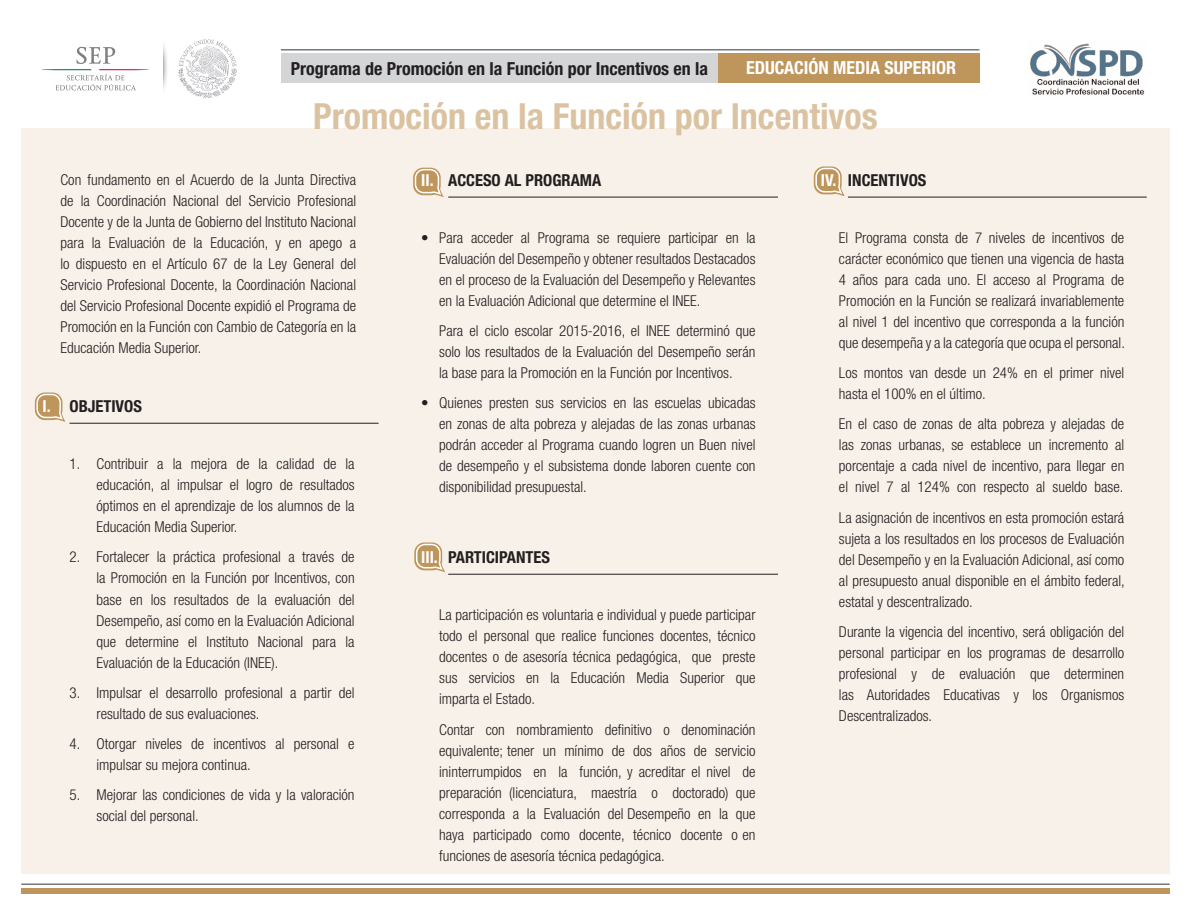
<style>
.page{position:relative;width:1191px;height:915px;background:#fff}
.page>*{position:absolute;margin:0;border:0;box-sizing:border-box;transform-origin:0 0}
.t1{font:700 condensed 36px "Helvetica Neue";color:#dbc3a1}
.t2{font:700 condensed 18px "Helvetica Neue";color:#231f20}
.t3{font:700 condensed 18px "Helvetica Neue";color:#fff}
.t4{font:700 condensed 16.5px "Helvetica Neue";color:#231f20}
.t5{font:300 condensed 15px/21px "Helvetica Neue";color:#231f20;text-align:justify}
.s1{color:#fff}
</style>
<div class="page">
<div style="left:21px;top:128px;width:1148px;height:745px;background:#f7f1e9"></div>
<svg style="left:813px;top:166px;width:31px;height:30px"></svg>
<svg style="left:35px;top:392px;width:30px;height:30px"></svg>
<svg style="left:413px;top:168px;width:31px;height:29px"></svg>
<svg style="left:414px;top:542px;width:31px;height:30px"></svg>
<hr style="left:70px;top:422px;width:308px;height:1px;background:#231f20">
<hr style="left:448px;top:197px;width:330px;height:1px;background:#231f20">
<hr style="left:448px;top:573px;width:330px;height:1px;background:#231f20">
<div style="left:281px;top:53px;width:698px;height:29px;background:#d4d5d7"></div>
<div style="left:21px;top:887px;width:1148px;height:6px;background:#be955b"></div>
<hr style="left:281px;top:49px;width:698px;height:1px;background:#76787b">
<hr style="left:21px;top:883px;width:1148px;height:1px;background:#76787b">
<svg style="left:178px;top:39px;width:59px;height:59px"></svg>
<img style="left:164px;top:46px;width:3px;height:42px">
<svg style="left:42px;top:47px;width:107px;height:43px"></svg>
<img style="left:1030px;top:43px;width:115px;height:52px">
<div style="left:718px;top:53px;width:261px;height:29px;background:#be955b"></div>
<hr style="left:848px;top:197px;width:298px;height:1px;background:#231f20">
<p class="t3" style="left:746px;top:57px;width:211px">EDUCACIÓN MEDIA SUPERIOR</p>
<h1 class="t1" style="left:313px;top:95px;width:566px">Promoción en la Función por Incentivos</h1>
<p class="t2" style="left:291px;top:57px;width:419px">Programa de Promoción en la Función por Incentivos en la</p>
<p class="t5" style="left:61px;top:169px;width:297px">Con fundamento en el Acuerdo de la Junta Directiva de la Coordinación Nacional del Servicio Profesional Docente y de la Junta de Gobierno del Instituto Nacional para la Evaluación de la Educación, y en apego a lo dispuesto en el Artículo 67 de la Ley General del Servicio Profesional Docente, la Coordinación Nacional del Servicio Profesional Docente expidió el Programa de Promoción en la Función con Cambio de Categoría en la Educación Media Superior.</p>
<p class="t4" style="left:43px;top:396px;width:101px"><span class="s1">I.</span> OBJETIVOS</p>
<p class="t5" style="left:97px;top:453px;width:260px;text-indent:-27px">1. Contribuir a la mejora de la calidad de la educación, al impulsar el logro de resultados óptimos en el aprendizaje de los alumnos de la Educación Media Superior.</p>
<p class="t5" style="left:97px;top:546px;width:260px;text-indent:-27px">2. Fortalecer la práctica profesional a través de la Promoción en la Función por Incentivos, con base en los resultados de la evaluación del Desempeño, así como en la Evaluación Adicional que determine el Instituto Nacional para la Evaluación de la Educación (INEE).</p>
<p class="t5" style="left:97px;top:681px;width:259px;text-indent:-27px">3. Impulsar el desarrollo profesional a partir del resultado de sus evaluaciones.</p>
<p class="t5" style="left:97px;top:732px;width:259px;text-indent:-27px">4. Otorgar niveles de incentivos al personal e impulsar su mejora continua.</p>
<p class="t5" style="left:97px;top:783px;width:259px;text-indent:-27px">5. Mejorar las condiciones de vida y la valoración social del personal.</p>
<p class="t4" style="left:421px;top:170px;width:182px"><span class="s1">II.</span> ACCESO AL PROGRAMA</p>
<p class="t5" style="left:439px;top:227px;width:318px;text-indent:-18px">• Para acceder al Programa se requiere participar en la Evaluación del Desempeño y obtener resultados Destacados en el proceso de la Evaluación del Desempeño y Relevantes en la Evaluación Adicional que determine el INEE.</p>
<p class="t5" style="left:439px;top:320px;width:318px">Para el ciclo escolar 2015-2016, el INEE determinó que solo los resultados de la Evaluación del Desempeño serán la base para la Promoción en la Función por Incentivos.</p>
<p class="t5" style="left:439px;top:392px;width:318px;text-indent:-18px">• Quienes presten sus servicios en las escuelas ubicadas en zonas de alta pobreza y alejadas de las zonas urbanas podrán acceder al Programa cuando logren un Buen nivel de desempeño y el subsistema donde laboren cuente con disponibilidad presupuestal.</p>
<p class="t4" style="left:421px;top:547px;width:130px"><span class="s1">III.</span> PARTICIPANTES</p>
<p class="t5" style="left:439px;top:604px;width:318px">La participación es voluntaria e individual y puede participar todo el personal que realice funciones docentes, técnico docentes o de asesoría técnica pedagógica, que preste sus servicios en la Educación Media Superior que imparta el Estado.</p>
<p class="t5" style="left:439px;top:718px;width:318px">Contar con nombramiento definitivo o denominación equivalente; tener un mínimo de dos años de servicio ininterrumpidos en la función, y acreditar el nivel de preparación (licenciatura, maestría o doctorado) que corresponda a la Evaluación del Desempeño en la que haya participado como docente, técnico docente o en funciones de asesoría técnica pedagógica.</p>
<p class="t4" style="left:821px;top:170px;width:107px"><span class="s1">IV.</span> INCENTIVOS</p>
<p class="t5" style="left:839px;top:227px;width:287px">El Programa consta de 7 niveles de incentivos de carácter económico que tienen una vigencia de hasta 4 años para cada uno. El acceso al Programa de Promoción en la Función se realizará invariablemente al nivel 1 del incentivo que corresponda a la función que desempeña y a la categoría que ocupa el personal.</p>
<p class="t5" style="left:839px;top:362px;width:287px">Los montos van desde un 24% en el primer nivel hasta el 100% en el último.</p>
<p class="t5" style="left:839px;top:413px;width:287px">En el caso de zonas de alta pobreza y alejadas de las zonas urbanas, se establece un incremento al porcentaje a cada nivel de incentivo, para llegar en el nivel 7 al 124% con respecto al sueldo base.</p>
<p class="t5" style="left:839px;top:506px;width:287px">La asignación de incentivos en esta promoción estará sujeta a los resultados en los procesos de Evaluación del Desempeño y en la Evaluación Adicional, así como al presupuesto anual disponible en el ámbito federal, estatal y descentralizado.</p>
<p class="t5" style="left:839px;top:620px;width:287px">Durante la vigencia del incentivo, será obligación del personal participar en los programas de desarrollo profesional y de evaluación que determinen las Autoridades Educativas y los Organismos Descentralizados.</p>
</div>
